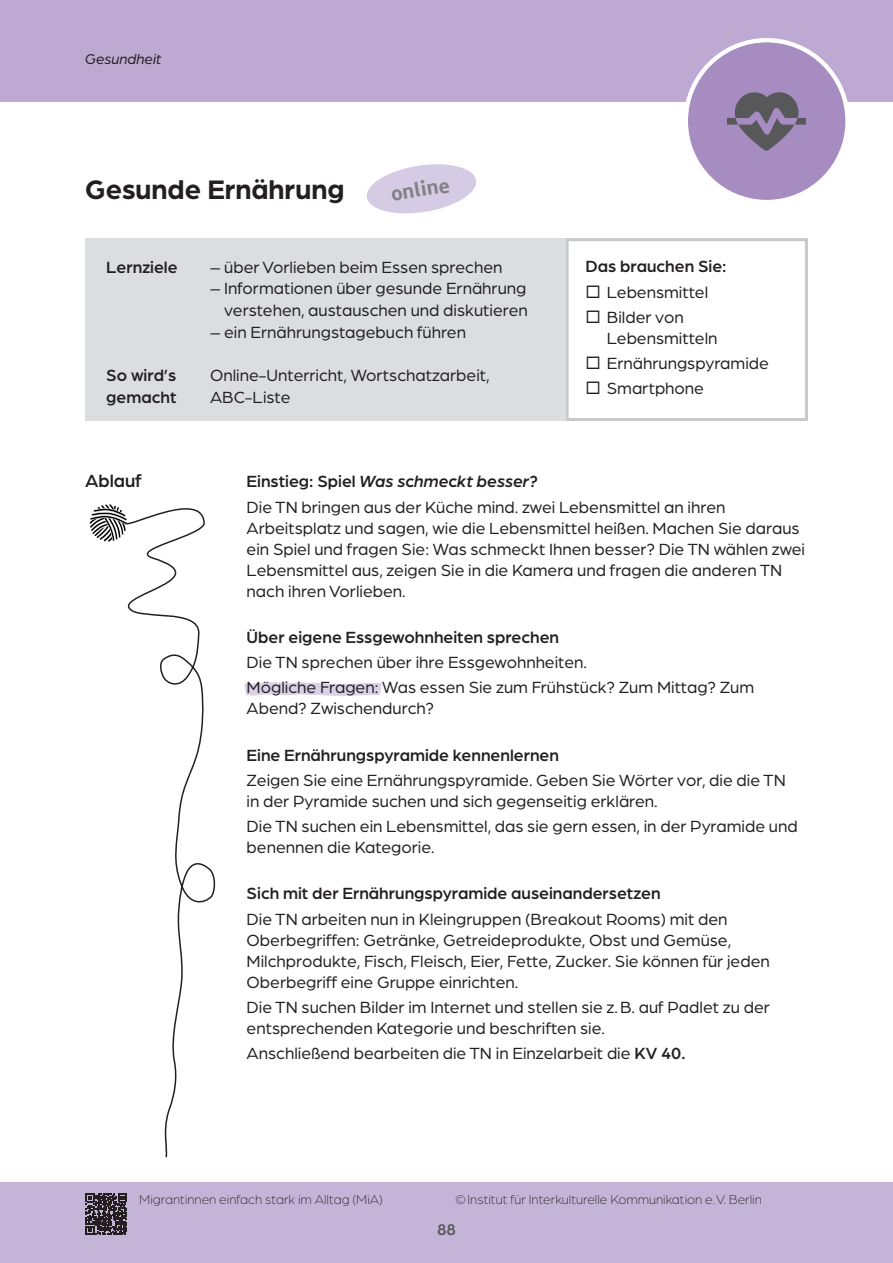
<style>
.page{position:relative;width:893px;height:1263px;background:#fff}
.page>*{position:absolute;margin:0;border:0;box-sizing:border-box;transform-origin:0 0}
.Stundentitel{font:700 28.5px "Arboria";color:#231f20}
.SV_Variante_als_Kate{font:700 21px "Semikolon Plus";color:#808285}
.SV_Kategorien_medium{font:500 18.75px "Arboria";color:#231f20}
.SV_Fließtext_11_5_14{font:17.25px/21px "Arboria";color:#231f20}
.SV_Kasten_Kopfspalte{font:17.25px/21.8px "Arboria";color:#231f20;text-align:right}
.SV_Fließtext_11_5_14-2{font:500 17.25px "Arboria";color:#231f20}
.SV_Fließtext_11_5_14-3{font:italic 500 17.25px "Arboria";color:#231f20}
.SV_Kasten_Kopfspalte-2{font:500 17.25px "Arboria";color:#231f20}
.t1{font:500 16.5px "Arboria";color:#57585a}
.t2{font:italic 15px "Arboria";color:#231f20}
.t3{font:300 13.5px "Arboria";color:#231f20}
.s1{font-style:normal}
.s2{font-weight:500}
</style>
<div class="page">
<div style="left:0;top:0;width:893px;height:102px;background:#bda9d1"></div>
<div style="left:0;top:1182px;width:893px;height:81px;background:#c4b4d7"></div>
<svg style="left:86px;top:1193px;width:41px;height:41px"></svg>
<div style="left:683px;top:38px;width:167px;height:166px;border:4px solid #fff;border-radius:50%"></div>
<div style="left:688px;top:43px;width:157px;height:157px;background:#a78cc1;border-radius:50%"></div>
<img style="left:728px;top:92px;width:78px;height:59px">
<svg style="left:89px;top:504px;width:31px;height:38px"></svg>
<svg style="left:120px;top:508px;width:96px;height:650px"></svg>
<div style="left:566px;top:238px;width:242px;height:183px;border:3px solid #c7c8ca"></div>
<svg style="left:244px;top:682px;width:138px;height:14px"></svg>
<div style="left:85px;top:238px;width:481px;height:183px;background:#dcdddf"></div>
<svg style="left:366px;top:164px;width:110px;height:50px"></svg>
<p class="t2" style="left:85px;top:49px;width:78px">Gesundheit</p>
<p class="Stundentitel" style="left:85px;top:170px;width:261px">Gesunde Ernährung</p>
<p class="SV_Variante_als_Kate" style="left:389px;top:182px;width:60px;rotate:-9deg">online</p>
<p class="SV_Kasten_Kopfspalte-2" style="left:106px;top:255px;width:73px">Lernziele</p>
<p class="SV_Kasten_Kopfspalte" style="left:210px;top:255px;width:294px">– über Vorlieben beim Essen sprechen</p>
<p class="SV_Kasten_Kopfspalte" style="left:210px;top:277px;width:319px">– Informationen über gesunde Ernährung verstehen, austauschen und diskutieren</p>
<p class="SV_Kasten_Kopfspalte" style="left:210px;top:321px;width:257px">– ein Ernährungstagebuch führen</p>
<p class="SV_Kasten_Kopfspalte-2" style="left:106px;top:364px;width:72px">So wird’s</p>
<p class="SV_Kasten_Kopfspalte" style="left:210px;top:364px;width:281px">Online-Unterricht, Wortschatzarbeit,</p>
<p class="SV_Kasten_Kopfspalte-2" style="left:106px;top:386px;width:72px">gemacht</p>
<p class="SV_Kasten_Kopfspalte" style="left:210px;top:386px;width:82px">ABC-Liste</p>
<p class="SV_Fließtext_11_5_14-2" style="left:586px;top:255px;width:143px">Das brauchen Sie:</p>
<p class="SV_Fließtext_11_5_14" style="left:586px;top:281px;width:124px">◻ Lebensmittel</p>
<p class="SV_Fließtext_11_5_14" style="left:607px;top:306px;width:112px;text-indent:-21px">◻ Bilder von<br>Lebensmitteln</p>
<p class="SV_Fließtext_11_5_14" style="left:586px;top:352px;width:185px">◻ Ernährungspyramide</p>
<p class="SV_Fließtext_11_5_14" style="left:586px;top:377px;width:120px">◻ Smartphone</p>
<p class="SV_Kategorien_medium" style="left:85px;top:469px;width:58px">Ablauf</p>
<p class="SV_Fließtext_11_5_14-3" style="left:247px;top:470px;width:293px"><span class="s1">Einstieg: Spiel</span> Was schmeckt besser?</p>
<p class="SV_Fließtext_11_5_14" style="left:247px;top:496px;width:560px">Die TN bringen aus der Küche mind. zwei Lebensmittel an ihren Arbeitsplatz und sagen, wie die Lebensmittel heißen. Machen Sie daraus ein Spiel und fragen Sie: Was schmeckt Ihnen besser? Die TN wählen zwei Lebensmittel aus, zeigen Sie in die Kamera und fragen die anderen TN nach ihren Vorlieben.</p>
<p class="SV_Fließtext_11_5_14-2" style="left:247px;top:625px;width:314px">Über eigene Essgewohnheiten sprechen</p>
<p class="SV_Fließtext_11_5_14" style="left:247px;top:651px;width:342px">Die TN sprechen über ihre Essgewohnheiten.</p>
<p class="SV_Fließtext_11_5_14" style="left:247px;top:676px;width:509px">Mögliche Fragen: Was essen Sie zum Frühstück? Zum Mittag? Zum<br>Abend? Zwischendurch?</p>
<p class="SV_Fließtext_11_5_14-2" style="left:247px;top:743px;width:314px">Eine Ernährungspyramide kennenlernen</p>
<p class="SV_Fließtext_11_5_14" style="left:247px;top:769px;width:541px">Zeigen Sie eine Ernährungspyramide. Geben Sie Wörter vor, die die TN in der Pyramide suchen und sich gegenseitig erklären.</p>
<p class="SV_Fließtext_11_5_14" style="left:247px;top:815px;width:553px">Die TN suchen ein Lebensmittel, das sie gern essen, in der Pyramide und benennen die Kategorie.</p>
<p class="SV_Fließtext_11_5_14-2" style="left:247px;top:882px;width:415px">Sich mit der Ernährungspyramide auseinandersetzen</p>
<p class="SV_Fließtext_11_5_14" style="left:247px;top:908px;width:525px">Die TN arbeiten nun in Kleingruppen (Breakout Rooms) mit den Oberbegriffen: Getränke, Getreideprodukte, Obst und Gemüse, Milchprodukte, Fisch, Fleisch, Eier, Fette, Zucker. Sie können für jeden Oberbegriff eine Gruppe einrichten.</p>
<p class="SV_Fließtext_11_5_14" style="left:247px;top:996px;width:525px">Die TN suchen Bilder im Internet und stellen sie z.B. auf Padlet zu der entsprechenden Kategorie und beschriften sie.</p>
<p class="SV_Fließtext_11_5_14" style="left:247px;top:1042px;width:440px">Anschließend bearbeiten die TN in Einzelarbeit die <span class="s2">KV 40.</span></p>
<p class="t3" style="left:139px;top:1191px;width:245px">Migrantinnen einfach stark im Alltag (MiA)</p>
<p class="t3" style="left:456px;top:1191px;width:308px">©Institut für Interkulturelle Kommunikation e.V. Berlin</p>
<p class="t1" style="left:437px;top:1219px;width:20px">88</p>
</div>
